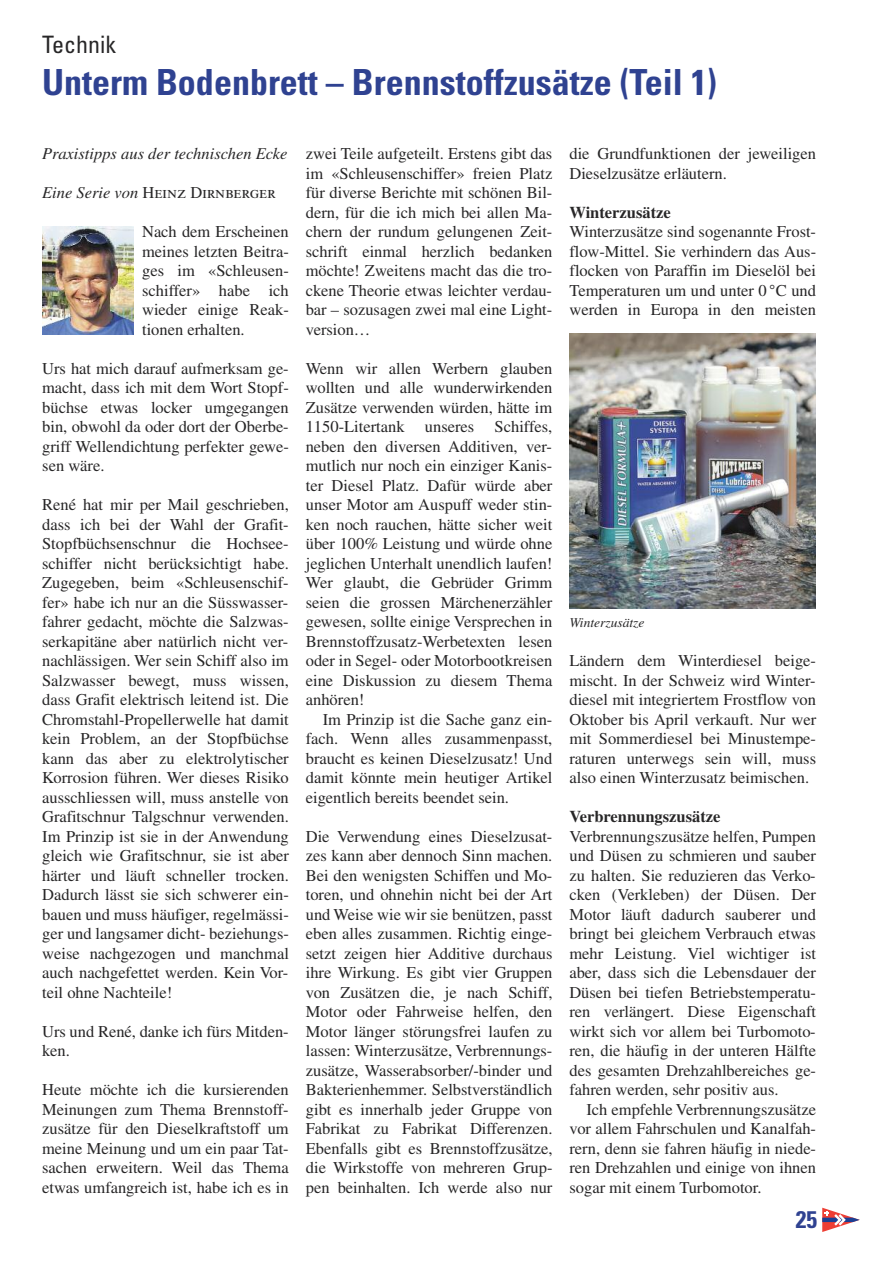
<style>
.page{position:relative;width:893px;height:1263px;background:#fff}
.page>*{position:absolute;margin:0;border:0;box-sizing:border-box;transform-origin:0 0}
.t1{font:700 condensed 36px "Univers LT";color:#2f4291}
.t2{font:condensed 24px "Univers LT";color:#272627}
.t3{font:700 condensed 24px "Univers LT";color:#2f4291}
.t4{font:16.5px/19.5px "Times LT";color:#272627;text-align:justify}
.t5{font:italic 16.5px "Times LT";color:#272627}
.t6{font:700 16.5px "Times LT";color:#272627}
.t7{font:16.5px "Times Roman SC";color:#272627}
.t8{font:italic 13.5px "Times LT";color:#272627}
.s1{font-family:"Times LT";font-style:italic}
</style>
<div class="page">
<svg style="left:822px;top:1208px;width:38px;height:24px"></svg>
<img style="left:42px;top:226px;width:92px;height:109px">
<img style="left:570px;top:334px;width:246px;height:274px">
<h2 class="t2" style="left:42px;top:29px;width:76px">Technik</h2>
<h1 class="t1" style="left:42px;top:60px;width:676px">Unterm Bodenbrett – Brennstoffzusätze (Teil 1)</h1>
<p class="t5" style="left:42px;top:144px;width:247px">Praxistipps aus der technischen Ecke</p>
<p class="t7" style="left:42px;top:183px;width:235px"><span class="s1">Eine Serie von</span> Heinz Dirnberger</p>
<p class="t4" style="left:142px;top:222px;width:148px">Nach dem Erscheinen meines letzten Beitra&shy;ges im «Schleusen&shy;schiffer» habe ich wieder einige Reak&shy;tionen erhalten.</p>
<p class="t4" style="left:42px;top:358px;width:248px">Urs hat mich darauf aufmerksam ge&shy;macht, dass ich mit dem Wort Stopf&shy;büchse etwas locker umgegangen bin, obwohl da oder dort der Oberbe&shy;griff Wellendichtung perfekter gewe&shy;sen wäre.</p>
<p class="t4" style="left:42px;top:495px;width:248px">René hat mir per Mail geschrieben, dass ich bei der Wahl der Grafit-Stopfbüchsenschnur die Hochsee&shy;schiffer nicht berücksichtigt habe.<br>Zugegeben, beim «Schleusenschif&shy;fer» habe ich nur an die Süsswasser&shy;fahrer gedacht, möchte die Salzwas&shy;serkapitäne aber natürlich nicht ver&shy;nachlässigen. Wer sein Schiff also im Salzwasser bewegt, muss wissen, dass Grafit elektrisch leitend ist. Die Chromstahl-Propellerwelle hat damit kein Problem, an der Stopfbüchse kann das aber zu elektrolytischer Korrosion führen. Wer dieses Risiko ausschliessen will, muss anstelle von Grafitschnur Talgschnur verwenden.<br>Im Prinzip ist sie in der Anwendung gleich wie Grafitschnur, sie ist aber härter und läuft schneller trocken.<br>Dadurch lässt sie sich schwerer ein&shy;bauen und muss häufiger, regelmässi&shy;ger und langsamer dicht- beziehungs&shy;weise nachgezogen und manchmal auch nachgefettet werden. Kein Vor&shy;teil ohne Nachteile!</p>
<p class="t4" style="left:42px;top:1021px;width:248px">Urs und René, danke ich fürs Mitden&shy;ken.</p>
<p class="t4" style="left:42px;top:1080px;width:248px">Heute möchte ich die kursierenden Meinungen zum Thema Brennstoff&shy;zusätze für den Dieselkraftstoff um meine Meinung und um ein paar Tat&shy;sachen erweitern. Weil das Thema etwas umfangreich ist, habe ich es in</p>
<p class="t4" style="left:306px;top:144px;width:248px">zwei Teile aufgeteilt. Erstens gibt das im «Schleusenschiffer» freien Platz für diverse Berichte mit schönen Bil&shy;dern, für die ich mich bei allen Ma&shy;chern der rundum gelungenen Zeit&shy;schrift einmal herzlich bedanken möchte! Zweitens macht das die tro&shy;ckene Theorie etwas leichter verdau&shy;bar – sozusagen zwei mal eine Light&shy;version…</p>
<p class="t4" style="left:306px;top:358px;width:248px">Wenn wir allen Werbern glauben wollten und alle wunderwirkenden Zusätze verwenden würden, hätte im 1150-Litertank unseres Schiffes, neben den diversen Additiven, ver&shy;mutlich nur noch ein einziger Kanis&shy;ter Diesel Platz. Dafür würde aber unser Motor am Auspuff weder stin&shy;ken noch rauchen, hätte sicher weit über 100% Leistung und würde ohne jeglichen Unterhalt unendlich laufen!<br>Wer glaubt, die Gebrüder Grimm seien die grossen Märchenerzähler gewesen, sollte einige Versprechen in Brennstoffzusatz-Werbetexten lesen oder in Segel- oder Motorbootkreisen eine Diskussion zu diesem Thema anhören!</p>
<p class="t4" style="left:306px;top:709px;width:248px;text-indent:17px">Im Prinzip ist die Sache ganz ein&shy;fach. Wenn alles zusammenpasst, braucht es keinen Dieselzusatz! Und damit könnte mein heutiger Artikel eigentlich bereits beendet sein.</p>
<p class="t4" style="left:306px;top:826px;width:248px">Die Verwendung eines Dieselzusat&shy;zes kann aber dennoch Sinn machen.<br>Bei den wenigsten Schiffen und Mo&shy;toren, und ohnehin nicht bei der Art und Weise wie wir sie benützen, passt eben alles zusammen. Richtig einge&shy;setzt zeigen hier Additive durchaus ihre Wirkung. Es gibt vier Gruppen von Zusätzen die, je nach Schiff, Motor oder Fahrweise helfen, den Motor länger störungsfrei laufen zu lassen: Winterzusätze, Verbrennungs&shy;zusätze, Wasserabsorber/-binder und Bakterienhemmer. Selbstverständlich gibt es innerhalb jeder Gruppe von Fabrikat zu Fabrikat Differenzen.<br>Ebenfalls gibt es Brennstoffzusätze, die Wirkstoffe von mehreren Grup&shy;pen beinhalten. Ich werde also nur</p>
<p class="t4" style="left:569px;top:144px;width:248px">die Grundfunktionen der jeweiligen<br>Dieselzusätze erläutern.</p>
<p class="t6" style="left:569px;top:202px;width:103px">Winterzusätze</p>
<p class="t4" style="left:569px;top:222px;width:248px">Winterzusätze sind sogenannte Frost&shy;flow-Mittel. Sie verhindern das Aus&shy;flocken von Paraffin im Dieselöl bei Temperaturen um und unter 0 °C und werden in Europa in den meisten</p>
<p class="t8" style="left:569px;top:614px;width:76px">Winterzusätze</p>
<p class="t4" style="left:569px;top:651px;width:248px">Ländern dem Winterdiesel beige&shy;mischt. In der Schweiz wird Winter&shy;diesel mit integriertem Frostflow von Oktober bis April verkauft. Nur wer mit Sommerdiesel bei Minustempe&shy;raturen unterwegs sein will, muss also einen Winterzusatz beimischen.</p>
<p class="t6" style="left:569px;top:807px;width:153px">Verbrennungszusätze</p>
<p class="t4" style="left:569px;top:826px;width:248px">Verbrennungszusätze helfen, Pumpen und Düsen zu schmieren und sauber zu halten. Sie reduzieren das Verko&shy;cken (Verkleben) der Düsen. Der Motor läuft dadurch sauberer und bringt bei gleichem Verbrauch etwas mehr Leistung. Viel wichtiger ist aber, dass sich die Lebensdauer der Düsen bei tiefen Betriebstemperatu&shy;ren verlängert. Diese Eigenschaft wirkt sich vor allem bei Turbomoto&shy;ren, die häufig in der unteren Hälfte des gesamten Drehzahlbereiches ge&shy;fahren werden, sehr positiv aus.</p>
<p class="t4" style="left:569px;top:1099px;width:248px;text-indent:17px">Ich empfehle Verbrennungszusätze vor allem Fahrschulen und Kanalfah&shy;rern, denn sie fahren häufig in niede&shy;ren Drehzahlen und einige von ihnen sogar mit einem Turbomotor.</p>
<h2 class="t3" style="left:796px;top:1204px;width:23px">25</h2>
</div>
